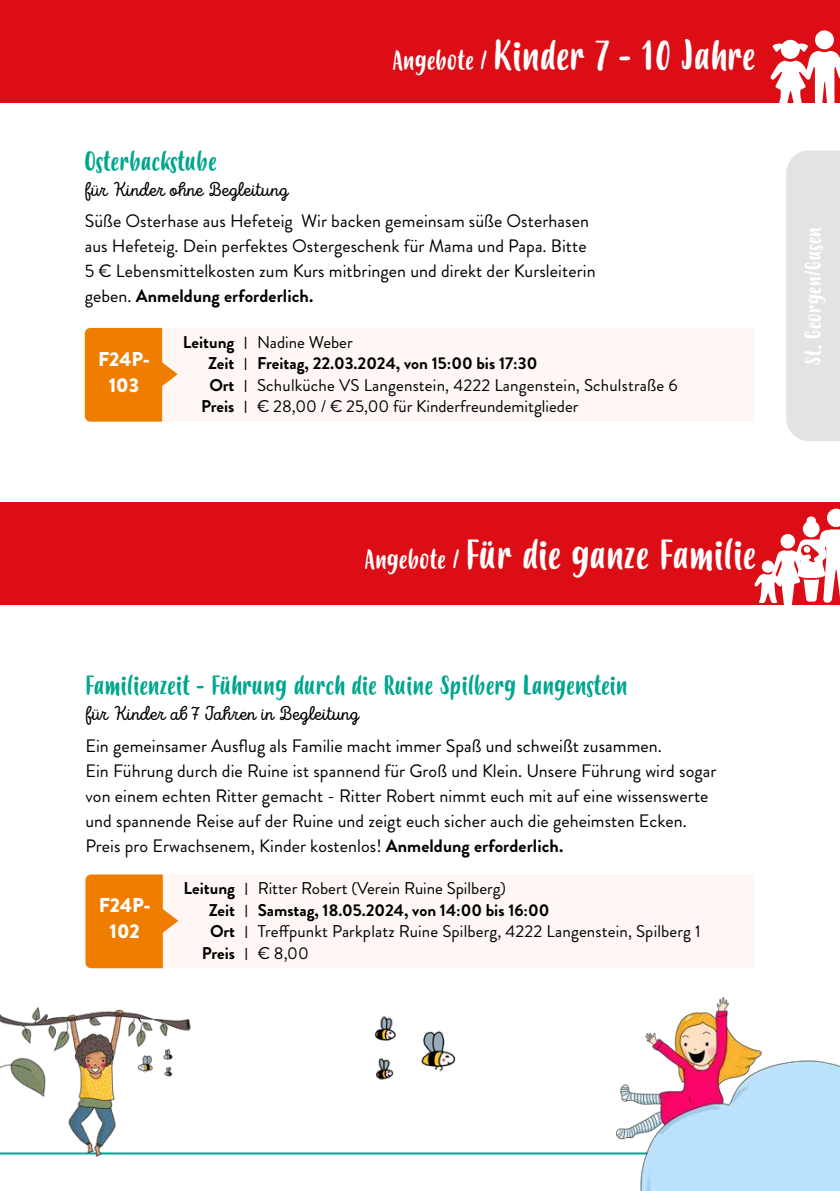
<style>
.page{position:relative;width:840px;height:1191px;background:#fff}
.page>*{position:absolute;margin:0;border:0;box-sizing:border-box;transform-origin:0 0}
.t1{font:40px "Budidaya";letter-spacing:.01em;color:#fff}
.t2{font:26px "Budidaya";letter-spacing:.01em;color:#00a68e}
.t3{font:22px "Budidaya";letter-spacing:.025em;color:#fff}
.t4{font:20px "Intro Script";color:#000}
.t5{font:900 20px/26px "Brandon Grotesque";color:#fff;text-align:center}
.t6{font:18px/25px "Brandon Grotesque";letter-spacing:.005em;color:#000}
.t7{font:17px "Brandon Grotesque";letter-spacing:.01em;color:#000}
.t8{font:700 17px "Brandon Grotesque";color:#000}
.s1{font-size:26px}
.s2{font-weight:700}
.s3{font-family:"Helvetica Neue";font-weight:300}
.s4{font-weight:400}
</style>
<div class="page">
<hr style="left:0;top:1152px;width:779px;height:2px;background:#00a68e">
<div style="left:0;top:0;width:839px;height:102px;background:#dc0d15"></div>
<div style="left:786px;top:150px;width:53px;height:291px;background:#e3e3e3"></div>
<div style="left:85px;top:328px;width:669px;height:93px;background:#fef7f4"></div>
<svg style="left:85px;top:328px;width:92px;height:93px;background:#f08d20"></svg>
<div style="left:85px;top:874px;width:669px;height:94px;background:#fef7f4"></div>
<svg style="left:85px;top:874px;width:93px;height:94px;background:#f18f25"></svg>
<svg style="left:769px;top:40px;width:70px;height:63px"></svg>
<div style="left:814px;top:30px;width:19px;height:19px;background:#fff;border-radius:50%"></div>
<img style="left:615px;top:997px;width:224px;height:194px">
<img style="left:0;top:1007px;width:204px;height:150px">
<div style="left:0;top:502px;width:839px;height:102px;background:#dc0d15"></div>
<svg style="left:754px;top:508px;width:85px;height:97px"></svg>
<img style="left:375px;top:1016px;width:81px;height:64px">
<h2 class="t2" style="left:85px;top:146px;width:133px">Osterbackstube</h2>
<p class="t4" style="left:85px;top:177px;width:205px">für Kinder ohne Begleitung</p>
<h1 class="t1" style="left:392px;top:33px;width:364px"><span class="s1">Angebote /</span> Kinder 7 - 10 Jahre</h1>
<p class="t6" style="left:85px;top:209px;width:512px">Süße Osterhase aus Hefeteig Wir backen gemeinsam süße Osterhasen aus Hefeteig. Dein perfektes Ostergeschenk für Mama und Papa. Bitte 5 € Lebensmittelkosten zum Kurs mitbringen und direkt der Kursleiterin geben. <span class="s2">Anmeldung erforderlich.</span></p>
<p class="t5" style="left:98px;top:346px;width:53px">F24P-</p>
<p class="t5" style="left:109px;top:372px;width:32px">103</p>
<p class="t7" style="left:183px;top:330px;width:171px"><span class="s2">Leitung</span> <span class="s3">I</span> Nadine Weber</p>
<p class="t8" style="left:208px;top:351px;width:331px">Zeit <span class="s3">I</span> Freitag, 22.03.2024, von 15:00 bis 17:30</p>
<p class="t7" style="left:209px;top:373px;width:469px"><span class="s2">Ort</span> <span class="s3">I</span> Schulküche VS Langenstein, 4222 Langenstein, Schulstraße 6</p>
<p class="t7" style="left:201px;top:395px;width:378px"><span class="s2">Preis</span> <span class="s3">I</span> € 28,00 / € 25,00 für Kinderfreundemitglieder</p>
<h1 class="t1" style="left:364px;top:532px;width:392px"><span class="s1">Angebote /</span> Für die ganze Familie</h1>
<h2 class="t2" style="left:85px;top:670px;width:543px">Familienzeit - Führung durch die Ruine Spilberg Langenstein</h2>
<p class="t4" style="left:85px;top:702px;width:275px">für Kinder ab 7 Jahren in Begleitung</p>
<p class="t6" style="left:85px;top:734px;width:632px">Ein gemeinsamer Ausflug als Familie macht immer Spaß und schweißt zusammen.<br>Ein Führung durch die Ruine ist spannend für Groß und Klein. Unsere Führung wird sogar von einem echten Ritter gemacht - Ritter Robert nimmt euch mit auf eine wissenswerte und spannende Reise auf der Ruine und zeigt euch sicher auch die geheimsten Ecken.<br>Preis pro Erwachsenem, Kinder kostenlos! <span class="s2">Anmeldung erforderlich.</span></p>
<p class="t5" style="left:99px;top:892px;width:53px">F24P-<br>102</p>
<p class="t7" style="left:183px;top:877px;width:324px"><span class="s2">Leitung</span> <span class="s3">I</span> Ritter Robert (Verein Ruine Spilberg)</p>
<p class="t8" style="left:208px;top:898px;width:342px">Zeit <span class="s3">I</span> Samstag, 18.05.2024, von 14:00 bis 16:00</p>
<p class="t7" style="left:210px;top:920px;width:492px"><span class="s2">Ort</span> <span class="s3">I</span> Treffpunkt Parkplatz Ruine Spilberg, 4222 Langenstein, Spilberg 1</p>
<p class="t8" style="left:202px;top:941px;width:108px">Preis <span class="s3">I</span> <span class="s4">€ 8,00</span></p>
<p class="t3" style="left:800px;top:365px;width:139px;rotate:-90deg">St. Georgen/Gusen</p>
</div>
